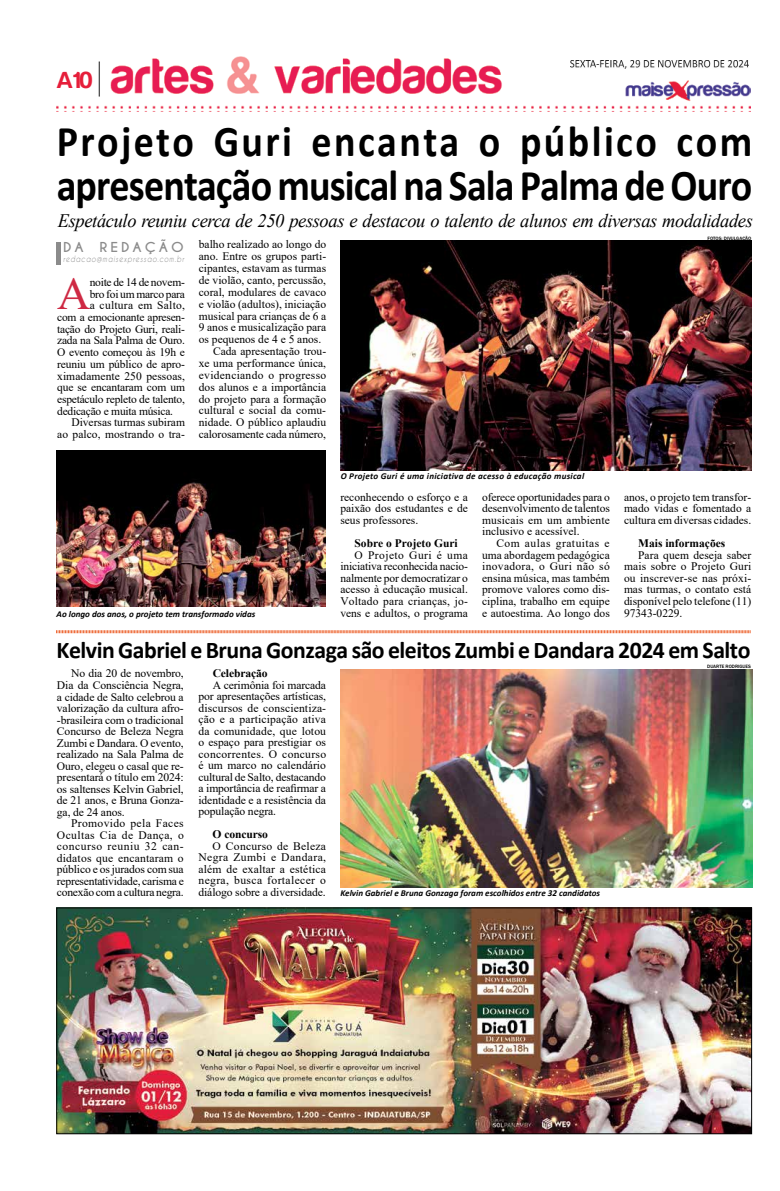
<style>
.page{position:relative;width:780px;height:1191px;background:#fff}
.page>*{position:absolute;margin:0;border:0;box-sizing:border-box;transform-origin:0 0}
.t1{font:46.2px "Times New Roman";color:#ce2943}
.t2{font:700 44px/44px "Calibri";letter-spacing:-.02em;color:#000;scale:.91 1}
.t3{font:700 24px "Calibri";letter-spacing:-.02em;color:#000}
.t4{font:24px "Harabara";color:#e61e3a}
.t5{font:italic 19px "Times New Roman";letter-spacing:-.02em;color:#000}
.t6{font:700 12.9px "Caviar Dreams";letter-spacing:.22em;color:#8b8b8b;scale:1.07 1}
.t7{font:11.5px/11.5px "Times New Roman";color:#000;text-align:justify}
.t8{font:11.5px "Times New Roman";letter-spacing:-.02em;color:#000}
.t9{font:700 11.5px "Times New Roman";color:#000}
.t10{font:11.5px "Times New Roman";letter-spacing:.025em;color:#000}
.t11{font:italic 700 9px "Calibri";color:#000}
.t12{font:italic 700 9px "Calibri";letter-spacing:.03em;color:#000}
.t13{font:italic 8.3px "Caviar Dreams";letter-spacing:.11em;color:#8b8b8b;scale:.83 1}
.t14{font:500 4.9px "Franklin Gothic";color:#000}
</style>
<div class="page">
<img style="left:56px;top:57px;width:694px;height:54px">
<img style="left:570px;top:60px;width:178px;height:9px">
<img style="left:341px;top:240px;width:410px;height:231px">
<hr style="left:57px;top:242px;width:4px;height:23px;background:#8b8b8b">
<img style="left:57px;top:450px;width:269px;height:156px">
<svg style="left:56px;top:630px;width:694px;height:4px;background:#f6b49b"></svg>
<img style="left:340px;top:669px;width:412px;height:218px">
<img style="left:58px;top:909px;width:692px;height:223px">
<div style="left:56px;top:907px;width:696px;height:227px;border:1px solid #000"></div>
<h3 class="t4" style="left:57px;top:68px;width:37px">A10</h3>
<h2 class="t2" style="left:57px;top:119px;width:765px">Projeto Guri encanta o público com apresentação musical na Sala Palma de Ouro</h2>
<h3 class="t5" style="left:58px;top:207px;width:696px">Espetáculo reuniu cerca de 250 pessoas e destacou o talento de alunos em diversas modalidades</h3>
<p class="t14" style="left:707px;top:236px;width:45px">FOTOS: DIVULGAÇÃO</p>
<p class="t6" style="left:63px;top:240px;width:114px">DA REDAÇÃO</p>
<p class="t13" style="left:63px;top:254px;width:147px">redacao@maisexpressao.com.br</p>
<h1 class="t1" style="left:57px;top:261px;width:35px">A</h1>
<p class="t8" style="left:90px;top:274px;width:97px">noite de 14 de novem-</p>
<p class="t7" style="left:199px;top:238px;width:129px">balho realizado ao longo do</p>
<p class="t7" style="left:199px;top:250px;width:129px">ano. Entre os grupos parti-</p>
<p class="t7" style="left:199px;top:262px;width:129px">cipantes, estavam as turmas</p>
<p class="t7" style="left:199px;top:274px;width:129px">de violão, canto, percussão,</p>
<p class="t7" style="left:199px;top:286px;width:129px">coral, modulares de cavaco</p>
<p class="t7" style="left:199px;top:298px;width:129px">e violão (adultos), iniciação</p>
<p class="t7" style="left:199px;top:309px;width:129px">musical para crianças de 6 a</p>
<p class="t7" style="left:199px;top:321px;width:129px">9 anos e musicalização para</p>
<p class="t7" style="left:199px;top:333px;width:124px">os pequenos de 4 e 5 anos.</p>
<p class="t7" style="left:213px;top:345px;width:115px">Cada apresentação trou-</p>
<p class="t7" style="left:199px;top:357px;width:129px">xe uma performance única,</p>
<p class="t10" style="left:199px;top:367px;width:129px">evidenciando o progresso</p>
<p class="t7" style="left:199px;top:381px;width:129px">dos alunos e a importância</p>
<p class="t7" style="left:199px;top:392px;width:129px">do projeto para a formação</p>
<p class="t7" style="left:199px;top:404px;width:129px">cultural e social da comu-</p>
<p class="t7" style="left:199px;top:416px;width:129px">nidade. O público aplaudiu</p>
<p class="t7" style="left:199px;top:428px;width:129px">calorosamente cada número,</p>
<p class="t8" style="left:90px;top:286px;width:97px">bro foi um marco para</p>
<p class="t10" style="left:90px;top:297px;width:97px">a cultura em Salto,</p>
<p class="t8" style="left:57px;top:309px;width:129px">com a emocionante apresen-</p>
<p class="t8" style="left:57px;top:321px;width:129px">tação do Projeto Guri, reali-</p>
<p class="t8" style="left:57px;top:332px;width:129px">zada na Sala Palma de Ouro.</p>
<p class="t8" style="left:57px;top:344px;width:129px">O evento começou às 19h e</p>
<p class="t7" style="left:57px;top:358px;width:129px">reuniu um público de apro-</p>
<p class="t7" style="left:57px;top:369px;width:129px">ximadamente 250 pessoas,</p>
<p class="t7" style="left:57px;top:381px;width:129px">que se encantaram com um</p>
<p class="t8" style="left:57px;top:391px;width:129px">espetáculo repleto de talento,</p>
<p class="t8" style="left:57px;top:403px;width:117px">dedicação e muita música.</p>
<p class="t7" style="left:71px;top:416px;width:115px">Diversas turmas subiram</p>
<p class="t7" style="left:57px;top:428px;width:129px">ao palco, mostrando o tra-</p>
<p class="t12" style="left:341px;top:469px;width:245px">O Projeto Guri é uma iniciativa de acesso à educação musical</p>
<p class="t7" style="left:340px;top:490px;width:129px">reconhecendo o esforço e a paixão dos estudantes e de seus professores.</p>
<p class="t9" style="left:354px;top:535px;width:105px">Sobre o Projeto Guri</p>
<p class="t7" style="left:340px;top:548px;width:129px;text-indent:14px">O Projeto Guri é uma iniciativa reconhecida nacio&shy;nalmente por democratizar o acesso à educação musical.<br>Voltado para crianças, jo&shy;vens e adultos, o programa</p>
<p class="t7" style="left:482px;top:491px;width:129px">oferece oportunidades para o desenvolvimento de talentos musicais em um ambiente inclusivo e acessível.</p>
<p class="t7" style="left:482px;top:537px;width:129px;text-indent:14px">Com aulas gratuitas e uma abordagem pedagógica inovadora, o Guri não só ensina música, mas também promove valores como dis&shy;ciplina, trabalho em equipe e autoestima. Ao longo dos</p>
<p class="t7" style="left:624px;top:491px;width:129px">anos, o projeto tem transfor&shy;mado vidas e fomentado a cultura em diversas cidades.</p>
<p class="t9" style="left:638px;top:535px;width:89px">Mais informações</p>
<p class="t7" style="left:624px;top:548px;width:129px;text-indent:14px">Para quem deseja saber mais sobre o Projeto Guri ou inscrever-se nas próxi&shy;mas turmas, o contato está disponível pelo telefone (11)<br>97343-0229.</p>
<h3 class="t3" style="left:57px;top:633px;width:695px">Kelvin Gabriel e Bruna Gonzaga são eleitos Zumbi e Dandara 2024 em Salto</h3>
<p class="t7" style="left:57px;top:667px;width:128px;text-indent:14px">No dia 20 de novembro, Dia da Consciência Negra, a cidade de Salto celebrou a valorização da cultura afro--brasileira com o tradicional Concurso de Beleza Negra Zumbi e Dandara. O evento, realizado na Sala Palma de Ouro, elegeu o casal que re&shy;presentará o título em 2024: os saltenses Kelvin Gabriel, de 21 anos, e Bruna Gonza&shy;ga, de 24 anos.</p>
<p class="t7" style="left:57px;top:817px;width:128px;text-indent:14px">Promovido pela Faces Ocultas Cia de Dança, o concurso reuniu 32 can&shy;didatos que encantaram o público e os jurados com sua representatividade, carisma e conexão com a cultura negra.</p>
<p class="t11" style="left:57px;top:607px;width:200px">Ao longo dos anos, o projeto tem transformado vidas</p>
<p class="t14" style="left:707px;top:663px;width:45px">DUARTE RODRIGUES</p>
<p class="t9" style="left:213px;top:665px;width:57px">Celebração</p>
<p class="t7" style="left:198px;top:679px;width:129px;text-indent:14px">A cerimônia foi marcada por apresentações artísticas, discursos de conscientiza&shy;ção e a participação ativa da comunidade, que lotou o espaço para prestigiar os concorrentes. O concurso é um marco no calendário cultural de Salto, destacando a importância de reafirmar a identidade e a resistência da população negra.</p>
<p class="t9" style="left:213px;top:826px;width:57px">O concurso</p>
<p class="t7" style="left:198px;top:840px;width:129px;text-indent:14px">O Concurso de Beleza Negra Zumbi e Dandara, além de exaltar a estética negra, busca fortalecer o diálogo sobre a diversidade.</p>
<p class="t11" style="left:340px;top:886px;width:261px">Kelvin Gabriel e Bruna Gonzaga foram escolhidos entre 32 candidatos</p>
</div>
